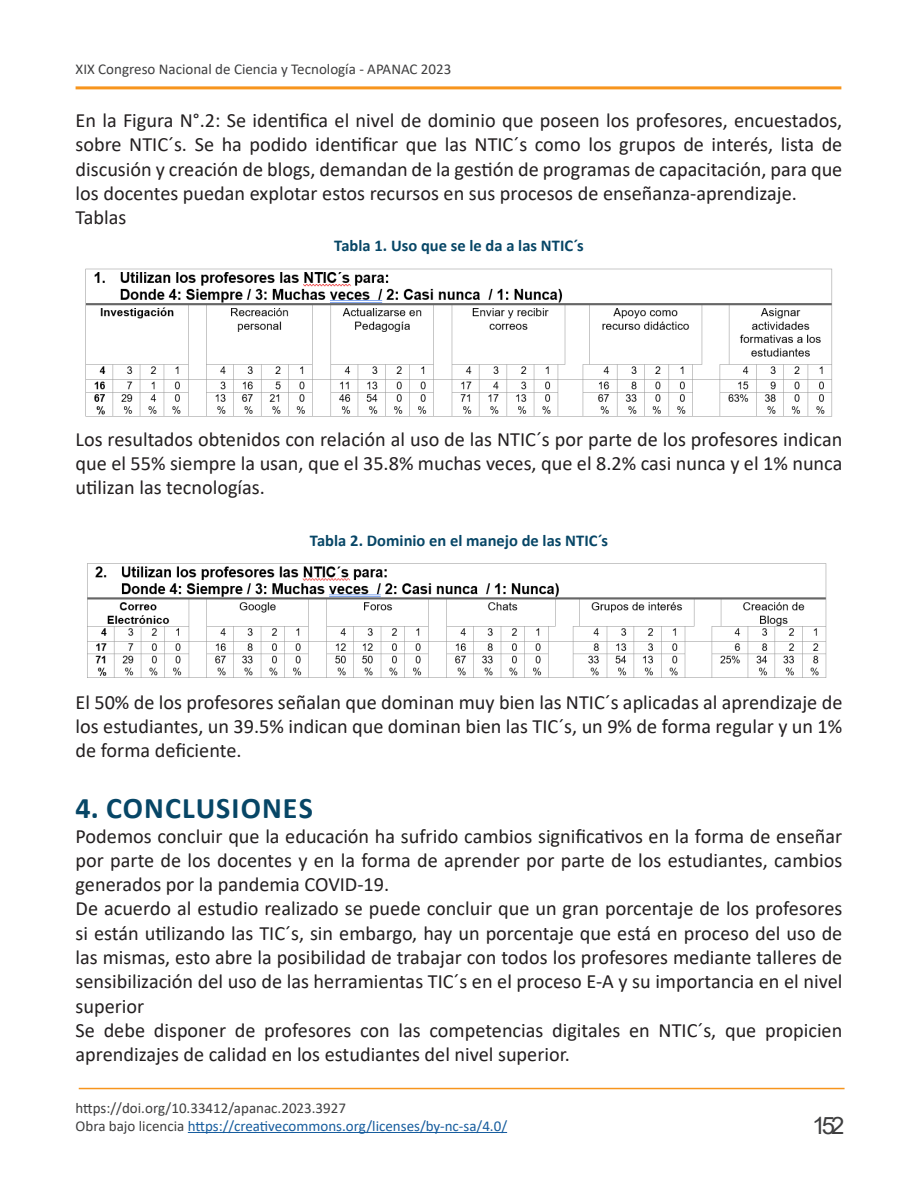
<style>
.page{position:relative;width:918px;height:1188px;background:#fff}
.page>*{position:absolute;margin:0;border:0;box-sizing:border-box;transform-origin:0 0}
.titulo_sub{font:700 30px "Calibri";letter-spacing:.035em;color:#074666}
.t1{font:24px "Arial";color:#3e3e3f}
.datos_portada_justif{font:20.25px/24.3px "Calibri";color:#231f20;text-align:justify}
.titulo_tablas{font:700 16.5px "Calibri";color:#074666}
.t2{font:15px/17.4px "Calibri";color:#3e3e3f}
.s1{color:#175d9e}
</style>
<div class="page">
<hr style="left:188px;top:1132px;width:319px;height:1px;background:#175d9e">
<hr style="left:79px;top:1088px;width:766px;height:1px;background:#f7951d">
<hr style="left:76px;top:86px;width:765px;height:3px;background:#f7951d">
<img style="left:85px;top:268px;width:748px;height:149px">
<img style="left:87px;top:563px;width:740px;height:115px">
<p class="t2" style="left:76px;top:60px;width:377px">XIX Congreso Nacional de Ciencia y Tecnología - APANAC 2023</p>
<p class="datos_portada_justif" style="left:76px;top:108px;width:768px">En la Figura N°.2: Se identifica el nivel de dominio que poseen los profesores, encuestados, sobre NTIC´s. Se ha podido identificar que las NTIC´s como los grupos de interés, lista de discusión y creación de blogs, demandan de la gestión de programas de capacitación, para que los docentes puedan explotar estos recursos en sus procesos de enseñanza-aprendizaje.</p>
<p class="datos_portada_justif" style="left:76px;top:205px;width:52px">Tablas</p>
<p class="titulo_tablas" style="left:334px;top:234px;width:251px">Tabla 1. Uso que se le da a las NTIC´s</p>
<p class="datos_portada_justif" style="left:76px;top:426px;width:768px">Los resultados obtenidos con relación al uso de las NTIC´s por parte de los profesores indican que el 55% siempre la usan, que el 35.8% muchas veces, que el 8.2% casi nunca y el 1% nunca utilizan las tecnologías.</p>
<p class="titulo_tablas" style="left:310px;top:528px;width:300px">Tabla 2. Dominio en el manejo de las NTIC´s</p>
<p class="datos_portada_justif" style="left:76px;top:690px;width:768px">El 50% de los profesores señalan que dominan muy bien las NTIC´s aplicadas al aprendizaje de los estudiantes, un 39.5% indican que dominan bien las TIC´s, un 9% de forma regular y un 1% de forma deficiente.</p>
<p class="titulo_sub" style="left:76px;top:787px;width:239px">4. CONCLUSIONES</p>
<p class="datos_portada_justif" style="left:76px;top:823px;width:768px">Podemos concluir que la educación ha sufrido cambios significativos en la forma de enseñar por parte de los docentes y en la forma de aprender por parte de los estudiantes, cambios generados por la pandemia COVID-19.</p>
<p class="datos_portada_justif" style="left:76px;top:896px;width:768px">De acuerdo al estudio realizado se puede concluir que un gran porcentaje de los profesores si están utilizando las TIC´s, sin embargo, hay un porcentaje que está en proceso del uso de las mismas, esto abre la posibilidad de trabajar con todos los profesores mediante talleres de sensibilización del uso de las herramientas TIC´s en el proceso E-A y su importancia en el nivel superior</p>
<p class="datos_portada_justif" style="left:76px;top:1018px;width:768px">Se debe disponer de profesores con las competencias digitales en NTIC´s, que propicien aprendizajes de calidad en los estudiantes del nivel superior.</p>
<p class="t2" style="left:76px;top:1099px;width:433px">https://doi.org/10.33412/apanac.2023.3927<br>Obra bajo licencia <span class="s1">https://creativecommons.org/licenses/by-nc-sa/4.0/</span></p>
<p class="t1" style="left:812px;top:1109px;width:34px">152</p>
</div>
